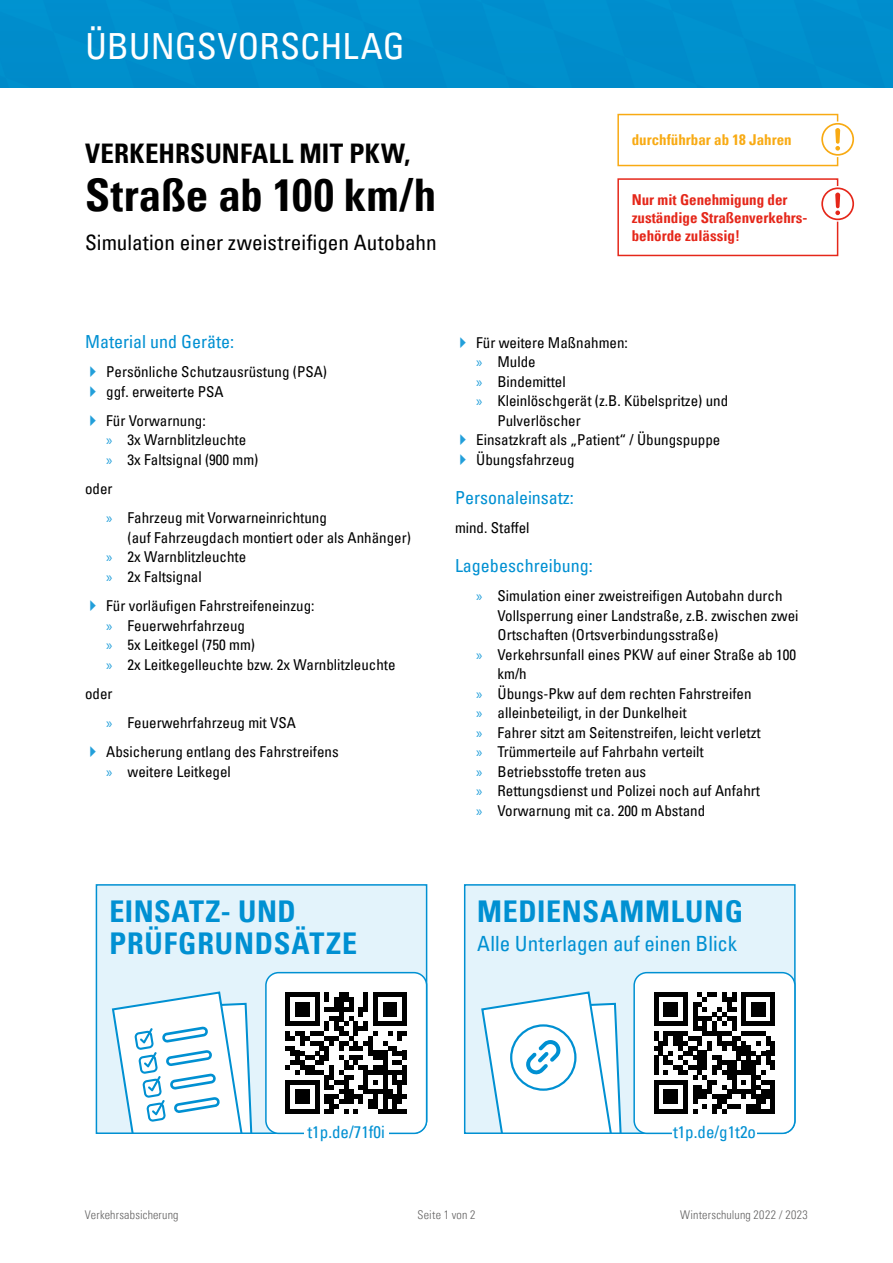
<style>
.page{position:relative;width:893px;height:1263px;background:#fff}
.page>*{position:absolute;margin:0;border:0;box-sizing:border-box;transform-origin:0 0}
.t1{font:700 condensed 45px "Univers LT Pro";letter-spacing:.005em;color:#000}
.t2{font:condensed 36.15px "Univers LT Pro";color:#fff}
.t3{font:700 condensed 30px/31.5px "Univers LT Pro";letter-spacing:.025em;color:#0090d2}
.t4{font:700 condensed 27px "Univers LT Pro";letter-spacing:.005em;color:#000}
.t5{font:condensed 21.15px "Univers LT Pro";color:#000}
.t6{font:condensed 21px "Univers LT Pro";letter-spacing:-.005em;color:#0090d2}
.t7{font:condensed 18px "Univers LT Pro";color:#0090d2}
.t8{font:condensed 16.95px "Univers LT Pro";color:#0090d2}
.t9{font:condensed 15px/19.5px "Univers LT Pro";color:#000}
.t10{font:700 condensed 15px/18px "Univers LT Pro";color:#e5271a}
.t11{font:700 condensed 15px "Univers LT Pro";color:#f8aa13}
.t12{font:300 condensed 12px "Univers LT Pro";letter-spacing:.015em;color:#646363}
.s1{font-family:"Myriad Pro";font-stretch:normal;color:#229fda}
</style>
<div class="page">
<div style="left:0;top:0;width:893px;height:88px;background:#008ecc"></div>
<div style="left:463px;top:884px;width:333px;height:251px;background:#e3f3fb"></div>
<div style="left:634px;top:973px;width:161px;height:160px;background:#fff;border-radius:13px"></div>
<svg style="left:654px;top:992px;width:121px;height:122px"></svg>
<div style="left:770px;top:1046px;width:5px;height:9px;background:#000"></div>
<div style="left:770px;top:1060px;width:5px;height:10px;background:#000"></div>
<div style="left:770px;top:1080px;width:5px;height:9px;background:#000"></div>
<div style="left:770px;top:1089px;width:5px;height:15px;background:#000"></div>
<div style="left:770px;top:1104px;width:5px;height:10px;background:#000"></div>
<div style="left:633px;top:972px;width:163px;height:162px;border:2px solid #0090d2;border-radius:13px"></div>
<div style="left:672px;top:1126px;width:85px;height:14px;background:#fff"></div>
<svg style="left:480px;top:990px;width:143px;height:143px"></svg>
<svg style="left:95px;top:884px;width:333px;height:251px;background:#dbeff9"></svg>
<div style="left:266px;top:973px;width:161px;height:160px;background:#fff;border-radius:13px"></div>
<div style="left:285px;top:992px;width:5px;height:29px;background:#000"></div>
<div style="left:295px;top:1002px;width:5px;height:14px;background:#000"></div>
<div style="left:300px;top:1002px;width:5px;height:14px;background:#000"></div>
<div style="left:305px;top:1002px;width:5px;height:14px;background:#000"></div>
<svg style="left:290px;top:992px;width:25px;height:5px"></svg>
<hr style="left:315px;top:992px;width:4px;height:29px;background:#000">
<div style="left:324px;top:992px;width:5px;height:10px;background:#000"></div>
<div style="left:334px;top:997px;width:5px;height:14px;background:#000"></div>
<div style="left:339px;top:992px;width:5px;height:29px;background:#000"></div>
<div style="left:344px;top:992px;width:5px;height:10px;background:#000"></div>
<div style="left:349px;top:997px;width:5px;height:14px;background:#000"></div>
<div style="left:363px;top:992px;width:5px;height:19px;background:#000"></div>
<div style="left:373px;top:992px;width:5px;height:29px;background:#000"></div>
<div style="left:383px;top:1002px;width:5px;height:14px;background:#000"></div>
<hr style="left:388px;top:1002px;width:4px;height:14px;background:#000">
<div style="left:392px;top:1002px;width:5px;height:14px;background:#000"></div>
<svg style="left:378px;top:992px;width:24px;height:5px"></svg>
<div style="left:402px;top:992px;width:5px;height:29px;background:#000"></div>
<svg style="left:285px;top:1007px;width:122px;height:107px"></svg>
<div style="left:265px;top:972px;width:162px;height:162px;border:2px solid #0090d2;border-radius:13px"></div>
<svg style="left:111px;top:990px;width:143px;height:143px"></svg>
<div style="left:304px;top:1126px;width:84px;height:14px;background:#fff"></div>
<div style="left:617px;top:114px;width:221px;height:52px;border:2px solid #f8aa13"></div>
<div style="left:820px;top:121px;width:35px;height:36px;background:#fff;border-radius:50%"></div>
<svg style="left:821px;top:123px;width:33px;height:33px"></svg>
<div style="left:617px;top:178px;width:221px;height:78px;border:2px solid #e5271a"></div>
<svg style="left:820px;top:186px;width:35px;height:36px"></svg>
<svg style="left:821px;top:187px;width:33px;height:33px"></svg>
<h2 class="t2" style="left:85px;top:23px;width:321px">ÜBUNGSVORSCHLAG</h2>
<h3 class="t4" style="left:85px;top:136px;width:327px">VERKEHRSUNFALL MIT PKW,</h3>
<h1 class="t1" style="left:85px;top:168px;width:353px">Straße ab 100 km/h</h1>
<h3 class="t5" style="left:85px;top:229px;width:353px">Simulation einer zweistreifigen Autobahn</h3>
<p class="t11" style="left:632px;top:131px;width:161px">durchführbar ab 18 Jahren</p>
<p class="t10" style="left:632px;top:190px;width:177px">Nur mit Genehmigung der zuständige Straßenverkehrs&shy;behörde zulässig!</p>
<p class="t7" style="left:85px;top:330px;width:150px">Material und Geräte:</p>
<p class="t9" style="left:106px;top:362px;width:222px">Persönliche Schutzausrüstung (PSA) ggf. erweiterte PSA</p>
<p class="t9" style="left:106px;top:410px;width:154px">Für Vorwarnung:<br><span class="s1">»</span> 3x Warnblitzleuchte<br><span class="s1">»</span> 3x Faltsignal (900 mm)</p>
<p class="t9" style="left:106px;top:474px;width:222px;line-height:29.2px;text-indent:-21px">oder<br><span class="s1">»</span> Fahrzeug mit Vorwarneinrichtung</p>
<p class="t9" style="left:106px;top:527px;width:306px;text-indent:21px">(auf Fahrzeugdach montiert oder als Anhänger) <span class="s1">»</span> 2x Warnblitzleuchte<br><span class="s1">»</span> 2x Faltsignal</p>
<p class="t9" style="left:106px;top:596px;width:291px">Für vorläufigen Fahrstreifeneinzug:<br><span class="s1">»</span> Feuerwehrfahrzeug<br><span class="s1">»</span> 5x Leitkegel (750 mm)<br><span class="s1">»</span> 2x Leitkegelleuchte bzw. 2x Warnblitzleuchte</p>
<p class="t9" style="left:106px;top:678px;width:234px;line-height:29.2px;text-indent:-21px">oder<br><span class="s1">»</span> Feuerwehrfahrzeug mit VSA<br>Absicherung entlang des Fahrstreifens</p>
<p class="t9" style="left:106px;top:761px;width:126px"><span class="s1">»</span> weitere Leitkegel</p>
<p class="t9" style="left:476px;top:332px;width:153px">Für weitere Maßnahmen:</p>
<p class="t9" style="left:476px;top:352px;width:61px"><span class="s1">»</span> Mulde</p>
<p class="t9" style="left:476px;top:371px;width:91px"><span class="s1">»</span> Bindemittel</p>
<p class="t9" style="left:476px;top:391px;width:254px"><span class="s1">»</span> Kleinlöschgerät (z.B. Kübelspritze) und</p>
<p class="t9" style="left:497px;top:410px;width:85px">Pulverlöscher</p>
<p class="t9" style="left:476px;top:430px;width:246px">Einsatzkraft als „Patient“ / Übungspuppe</p>
<p class="t9" style="left:476px;top:449px;width:100px">Übungsfahrzeug</p>
<p class="t7" style="left:455px;top:486px;width:120px">Personaleinsatz:</p>
<p class="t9" style="left:455px;top:518px;width:76px">mind. Staffel</p>
<p class="t7" style="left:455px;top:554px;width:139px">Lagebeschreibung:</p>
<p class="t9" style="left:476px;top:586px;width:308px"><span class="s1">»</span> Simulation einer zweistreifigen Autobahn durch</p>
<p class="t9" style="left:497px;top:605px;width:303px">Vollsperrung einer Landstraße, z.B. zwischen zwei</p>
<p class="t9" style="left:497px;top:625px;width:222px">Ortschaften (Ortsverbindungsstraße)</p>
<p class="t9" style="left:476px;top:644px;width:321px"><span class="s1">»</span> Verkehrsunfall eines PKW auf einer Straße ab 100</p>
<p class="t9" style="left:497px;top:664px;width:31px">km/h</p>
<p class="t9" style="left:476px;top:683px;width:277px"><span class="s1">»</span> Übungs-Pkw auf dem rechten Fahrstreifen</p>
<p class="t9" style="left:476px;top:703px;width:212px"><span class="s1">»</span> alleinbeteiligt, in der Dunkelheit</p>
<p class="t9" style="left:476px;top:722px;width:286px"><span class="s1">»</span> Fahrer sitzt am Seitenstreifen, leicht verletzt</p>
<p class="t9" style="left:476px;top:742px;width:229px"><span class="s1">»</span> Trümmerteile auf Fahrbahn verteilt</p>
<p class="t9" style="left:476px;top:761px;width:172px"><span class="s1">»</span> Betriebsstoffe treten aus</p>
<p class="t9" style="left:476px;top:781px;width:285px"><span class="s1">»</span> Rettungsdienst und Polizei noch auf Anfahrt</p>
<p class="t9" style="left:476px;top:800px;width:230px"><span class="s1">»</span> Vorwarnung mit ca. 200 m Abstand</p>
<h3 class="t3" style="left:109px;top:895px;width:249px">EINSATZ- UND<br>PRÜFGRUNDSÄTZE</h3>
<h3 class="t3" style="left:477px;top:895px;width:268px">MEDIENSAMMLUNG</h3>
<h3 class="t6" style="left:477px;top:930px;width:262px">Alle Unterlagen auf einen Blick</h3>
<p class="t8" style="left:308px;top:1121px;width:79px">t1p.de/71f0i</p>
<p class="t8" style="left:673px;top:1121px;width:84px">t1p.de/g1t2o</p>
<p class="t12" style="left:85px;top:1207px;width:95px">Verkehrsabsicherung</p>
<p class="t12" style="left:418px;top:1207px;width:59px">Seite 1 von 2</p>
<p class="t12" style="left:680px;top:1207px;width:129px">Winterschulung 2022 / 2023</p>
</div>
